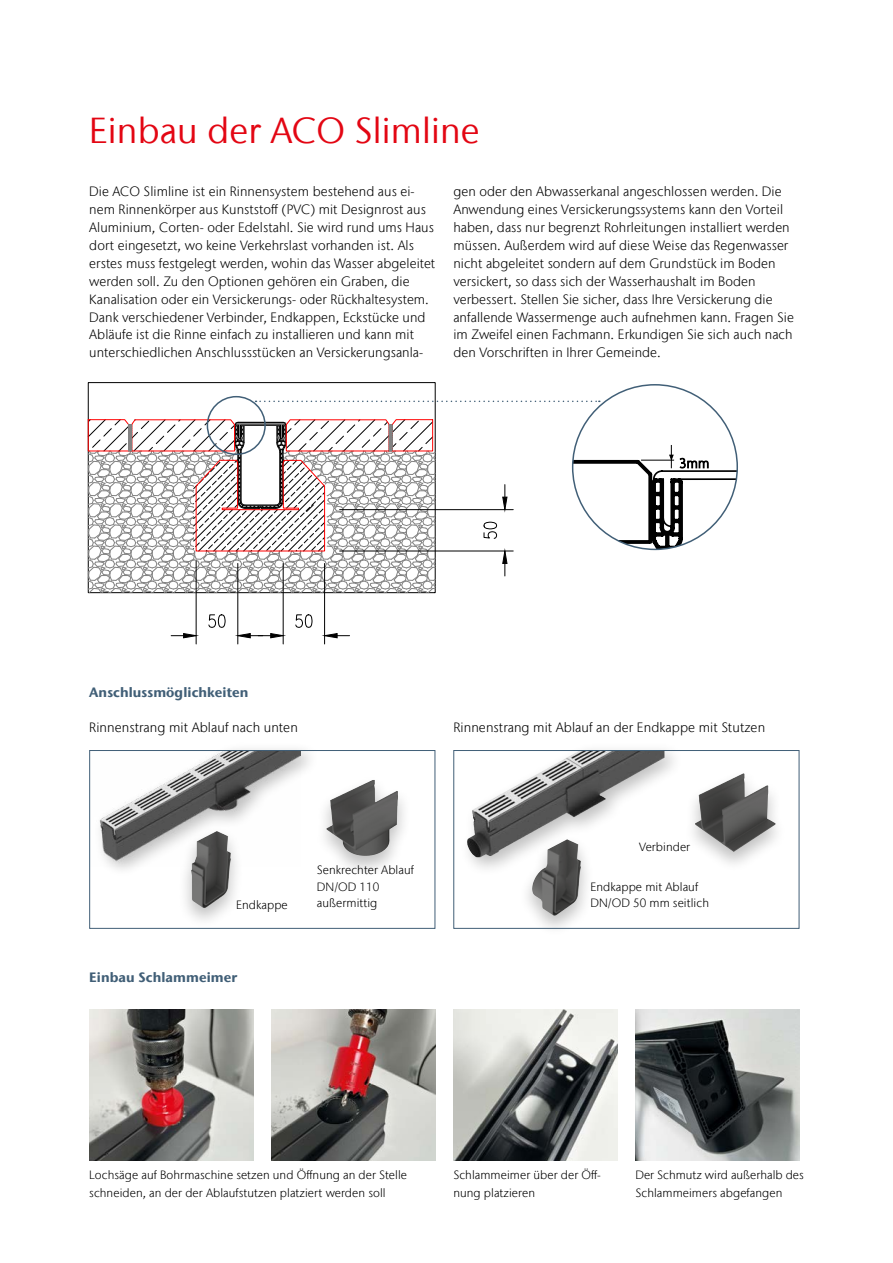
<style>
.page{position:relative;width:893px;height:1263px;background:#fff}
.page>*{position:absolute;margin:0;border:0;box-sizing:border-box;transform-origin:0 0}
.t1{font:36px "Stone Sans IIITC Com";letter-spacing:.005em;color:#e30613}
.t2{font:300 13.5px/17.9px "Stone Sans IIITC Com";letter-spacing:.005em;color:#000}
.t3{font:700 13.5px "Stone Sans IIITC Com";letter-spacing:.005em;color:#415f77}
.t4{font:300 12px/16.5px "Stone Sans IIITC Com";letter-spacing:.005em;color:#000}
</style>
<div class="page">
<div style="left:459px;top:742px;width:225px;height:135px;background:#000;opacity:.25"></div>
<img style="left:467px;top:769px;width:78px;height:88px">
<img style="left:99px;top:752px;width:201px;height:114px">
<div style="left:518px;top:835px;width:76px;height:102px;background:#000;opacity:.25"></div>
<img style="left:551px;top:839px;width:16px;height:9px">
<div style="left:314px;top:775px;width:98px;height:103px;background:#000;opacity:.25"></div>
<img style="left:358px;top:780px;width:14px;height:7px">
<div style="left:177px;top:826px;width:68px;height:104px;background:#000;opacity:.25"></div>
<svg style="left:204px;top:831px;width:13px;height:7px"></svg>
<div style="left:682px;top:769px;width:106px;height:104px;background:#000;opacity:.25"></div>
<img style="left:721px;top:773px;width:22px;height:11px">
<svg style="left:87px;top:382px;width:349px;height:263px"></svg>
<hr style="left:573px;top:870px;width:164px;height:1px;background:#000">
<svg style="left:88px;top:385px;width:649px;height:208px"></svg>
<img style="left:89px;top:1009px;width:164px;height:152px">
<img style="left:271px;top:1009px;width:164px;height:152px">
<img style="left:453px;top:1009px;width:164px;height:152px">
<img style="left:635px;top:1009px;width:164px;height:152px">
<div style="left:89px;top:750px;width:346px;height:179px;border:1px solid #415f77"></div>
<div style="left:453px;top:750px;width:346px;height:179px;border:1px solid #415f77"></div>
<h1 class="t1" style="left:89px;top:108px;width:392px">Einbau der ACO Slimline</h1>
<p class="t2" style="left:89px;top:183px;width:347px">Die ACO Slimline ist ein Rinnensystem bestehend aus ei&shy;nem Rinnenkörper aus Kunststoff (PVC) mit Designrost aus Aluminium, Corten- oder Edelstahl. Sie wird rund ums Haus dort eingesetzt, wo keine Verkehrslast vorhanden ist. Als erstes muss festgelegt werden, wohin das Wasser abgeleitet werden soll. Zu den Optionen gehören ein Graben, die Kanalisation oder ein Versickerungs- oder Rückhaltesystem.<br>Dank verschiedener Verbinder, Endkappen, Eckstücke und Abläufe ist die Rinne einfach zu installieren und kann mit unterschiedlichen Anschlussstücken an Versickerungsanla-</p>
<p class="t2" style="left:453px;top:183px;width:342px">gen oder den Abwasserkanal angeschlossen werden. Die Anwendung eines Versickerungssystems kann den Vorteil haben, dass nur begrenzt Rohrleitungen installiert werden müssen. Außerdem wird auf diese Weise das Regenwasser nicht abgeleitet sondern auf dem Grundstück im Boden versickert, so dass sich der Wasserhaushalt im Boden verbessert. Stellen Sie sicher, dass Ihre Versickerung die anfallende Wassermenge auch aufnehmen kann. Fragen Sie im Zweifel einen Fachmann. Erkundigen Sie sich auch nach den Vorschriften in Ihrer Gemeinde.</p>
<p class="t3" style="left:89px;top:683px;width:161px">Anschlussmöglichkeiten</p>
<p class="t2" style="left:89px;top:718px;width:210px">Rinnenstrang mit Ablauf nach unten</p>
<p class="t2" style="left:453px;top:718px;width:313px">Rinnenstrang mit Ablauf an der Endkappe mit Stutzen</p>
<p class="t4" style="left:236px;top:896px;width:53px">Endkappe</p>
<p class="t3" style="left:89px;top:969px;width:150px">Einbau Schlammeimer</p>
<p class="t4" style="left:317px;top:862px;width:99px">Senkrechter Ablauf<br>DN/OD 110 außermittig</p>
<p class="t4" style="left:639px;top:838px;width:53px">Verbinder</p>
<p class="t4" style="left:590px;top:878px;width:120px">Endkappe mit Ablauf<br>DN/OD 50 mm seitlich</p>
<p class="t4" style="left:89px;top:1165px;width:319px;line-height:17.9px">Lochsäge auf Bohrmaschine setzen und Öffnung an der Stelle schneiden, an der der Ablaufstutzen platziert werden soll</p>
<p class="t4" style="left:453px;top:1165px;width:149px;line-height:17.9px">Schlammeimer über der Öff&shy;nung platzieren</p>
<p class="t4" style="left:635px;top:1165px;width:170px;line-height:17.9px">Der Schmutz wird außerhalb des<br>Schlammeimers abgefangen</p>
</div>
